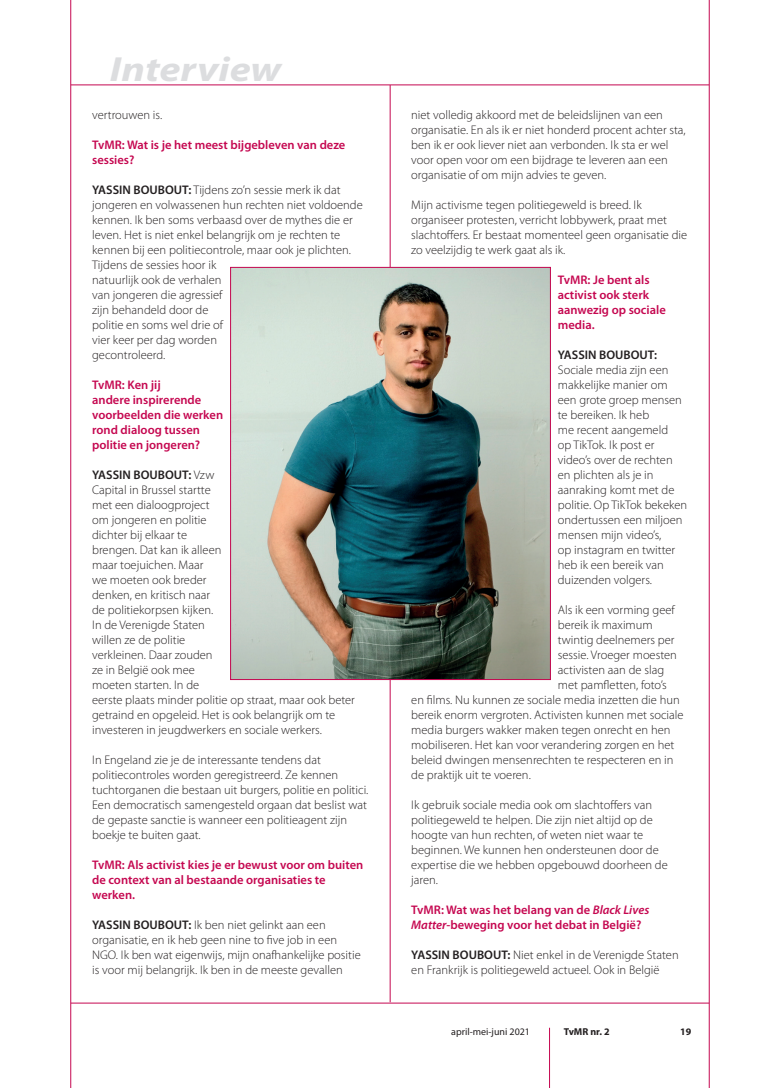
<style>
.page{position:relative;width:780px;height:1088px;background:#fff}
.page>*{position:absolute;margin:0;border:0;box-sizing:border-box;transform-origin:0 0}
.t1{font:italic 700 35px "Myriad Pro";color:#dcdddf;scale:1.2 1}
.t2{font:300 12.5px/15px "Myriad Pro";color:#231f20}
.t3{font:600 12.5px/15px "Myriad Pro";color:#c50750}
.t4{font:600 12.5px "Myriad Pro";color:#231f20}
.t5{font:10px "Myriad Pro";color:#231f20}
.t6{font:700 10px "Myriad Pro";color:#231f20}
.s1{font-weight:600}
.s2{font-style:italic}
</style>
<div class="page">
<hr style="left:70px;top:0;width:1px;height:1088px;background:#c50750">
<hr style="left:709px;top:0;width:1px;height:1088px;background:#c50750">
<hr style="left:71px;top:85px;width:638px;height:1px;background:#c50750">
<hr style="left:71px;top:1003px;width:638px;height:1px;background:#c50750">
<hr style="left:549px;top:1028px;width:1px;height:60px;background:#c50750">
<hr style="left:390px;top:85px;width:1px;height:917px;background:#c50750">
<img style="left:232px;top:269px;width:316px;height:409px">
<div style="left:230px;top:267px;width:320px;height:413px;border:1px solid #c50750"></div>
<h1 class="t1" style="left:110px;top:46px;width:144px">Interview</h1>
<p class="t2" style="left:92px;top:107px;width:72px">vertrouwen is.</p>
<p class="t3" style="left:92px;top:137px;width:255px">TvMR: Wat is je het meest bijgebleven van deze sessies?</p>
<p class="t2" style="left:92px;top:182px;width:272px"><span class="s1">YASSIN BOUBOUT:</span> Tijdens zo’n sessie merk ik dat jongeren en volwassenen hun rechten niet voldoende kennen. Ik ben soms verbaasd over de mythes die er leven. Het is niet enkel belangrijk om je rechten te kennen bij een politiecontrole, maar ook je plichten.<br>Tijdens de sessies hoor ik<br>natuurlijk ook de verhalen<br>van jongeren die agressief<br>zijn behandeld door de<br>politie en soms wel drie of<br>vier keer per dag worden<br>gecontroleerd.</p>
<p class="t3" style="left:92px;top:377px;width:132px">TvMR: Ken jij<br>andere inspirerende voorbeelden die werken rond dialoog tussen politie en jongeren?</p>
<p class="t2" style="left:92px;top:467px;width:264px"><span class="s1">YASSIN BOUBOUT:</span> Vzw<br>Capital in Brussel startte<br>met een dialoogproject<br>om jongeren en politie<br>dichter bij elkaar te<br>brengen. Dat kan ik alleen<br>maar toejuichen. Maar<br>we moeten ook breder<br>denken, en kritisch naar<br>de politiekorpsen kijken.<br>In de Verenigde Staten<br>willen ze de politie<br>verkleinen. Daar zouden<br>ze in België ook mee<br>moeten starten. In de<br>eerste plaats minder politie op straat, maar ook beter getraind en opgeleid. Het is ook belangrijk om te investeren in jeugdwerkers en sociale werkers.</p>
<p class="t2" style="left:92px;top:752px;width:278px">In Engeland zie je de interessante tendens dat politiecontroles worden geregistreerd. Ze kennen tuchtorganen die bestaan uit burgers, politie en politici.<br>Een democratisch samengesteld orgaan dat beslist wat de gepaste sanctie is wanneer een politieagent zijn boekje te buiten gaat.</p>
<p class="t3" style="left:92px;top:857px;width:273px">TvMR: Als activist kies je er bewust voor om buiten de context van al bestaande organisaties te werken.</p>
<p class="t2" style="left:92px;top:917px;width:270px"><span class="s1">YASSIN BOUBOUT:</span> Ik ben niet gelinkt aan een organisatie, en ik heb geen nine to five job in een NGO. Ik ben wat eigenwijs, mijn onafhankelijke positie is voor mij belangrijk. Ik ben in de meeste gevallen</p>
<p class="t2" style="left:411px;top:107px;width:276px">niet volledig akkoord met de beleidslijnen van een organisatie. En als ik er niet honderd procent achter sta, ben ik er ook liever niet aan verbonden. Ik sta er wel voor open voor om een bijdrage te leveren aan een organisatie of om mijn advies te geven.</p>
<p class="t2" style="left:411px;top:197px;width:277px">Mijn activisme tegen politiegeweld is breed. Ik organiseer protesten, verricht lobbywerk, praat met slachtoffers. Er bestaat momenteel geen organisatie die zo veelzijdig te werk gaat als ik.</p>
<p class="t3" style="left:558px;top:272px;width:109px">TvMR: Je bent als activist ook sterk aanwezig op sociale media.</p>
<p class="t4" style="left:558px;top:347px;width:101px">YASSIN BOUBOUT:</p>
<p class="t2" style="left:558px;top:362px;width:131px">Sociale media zijn een makkelijke manier om een grote groep mensen te bereiken. Ik heb<br>me recent aangemeld<br>op TikTok. Ik post er video’s over de rechten en plichten als je in aanraking komt met de politie. Op TikTok bekeken ondertussen een miljoen mensen mijn video’s,<br>op instagram en twitter heb ik een bereik van duizenden volgers.</p>
<p class="t2" style="left:558px;top:602px;width:118px">Als ik een vorming geef</p>
<p class="t2" style="left:558px;top:617px;width:96px">bereik ik maximum</p>
<p class="t2" style="left:558px;top:632px;width:118px">twintig deelnemers per</p>
<p class="t2" style="left:558px;top:647px;width:121px">sessie. Vroeger moesten</p>
<p class="t2" style="left:558px;top:662px;width:108px">activisten aan de slag</p>
<p class="t2" style="left:558px;top:677px;width:110px">met pamfletten, foto’s</p>
<p class="t2" style="left:411px;top:692px;width:270px">en films. Nu kunnen ze sociale media inzetten die hun</p>
<p class="t2" style="left:411px;top:707px;width:274px">bereik enorm vergroten. Activisten kunnen met sociale</p>
<p class="t2" style="left:411px;top:722px;width:261px">media burgers wakker maken tegen onrecht en hen</p>
<p class="t2" style="left:411px;top:737px;width:264px">mobiliseren. Het kan voor verandering zorgen en het</p>
<p class="t2" style="left:411px;top:752px;width:264px">beleid dwingen mensenrechten te respecteren en in</p>
<p class="t2" style="left:411px;top:767px;width:121px">de praktijk uit te voeren.</p>
<p class="t2" style="left:411px;top:797px;width:258px">Ik gebruik sociale media ook om slachtoffers van politiegeweld te helpen. Die zijn niet altijd op de hoogte van hun rechten, of weten niet waar te beginnen. We kunnen hen ondersteunen door de expertise die we hebben opgebouwd doorheen de jaren.</p>
<p class="t3" style="left:411px;top:902px;width:239px">TvMR: Wat was het belang van de <span class="s2">Black Lives<br>Matter</span>-beweging voor het debat in België?</p>
<p class="t2" style="left:411px;top:947px;width:269px"><span class="s1">YASSIN BOUBOUT:</span> Niet enkel in de Verenigde Staten en Frankrijk is politiegeweld actueel. Ook in België</p>
<p class="t5" style="left:451px;top:1026px;width:80px">april-mei-juni 2021</p>
<p class="t6" style="left:563px;top:1025px;width:47px">TvMR nr. 2</p>
<p class="t6" style="left:680px;top:1025px;width:13px">19</p>
</div>
